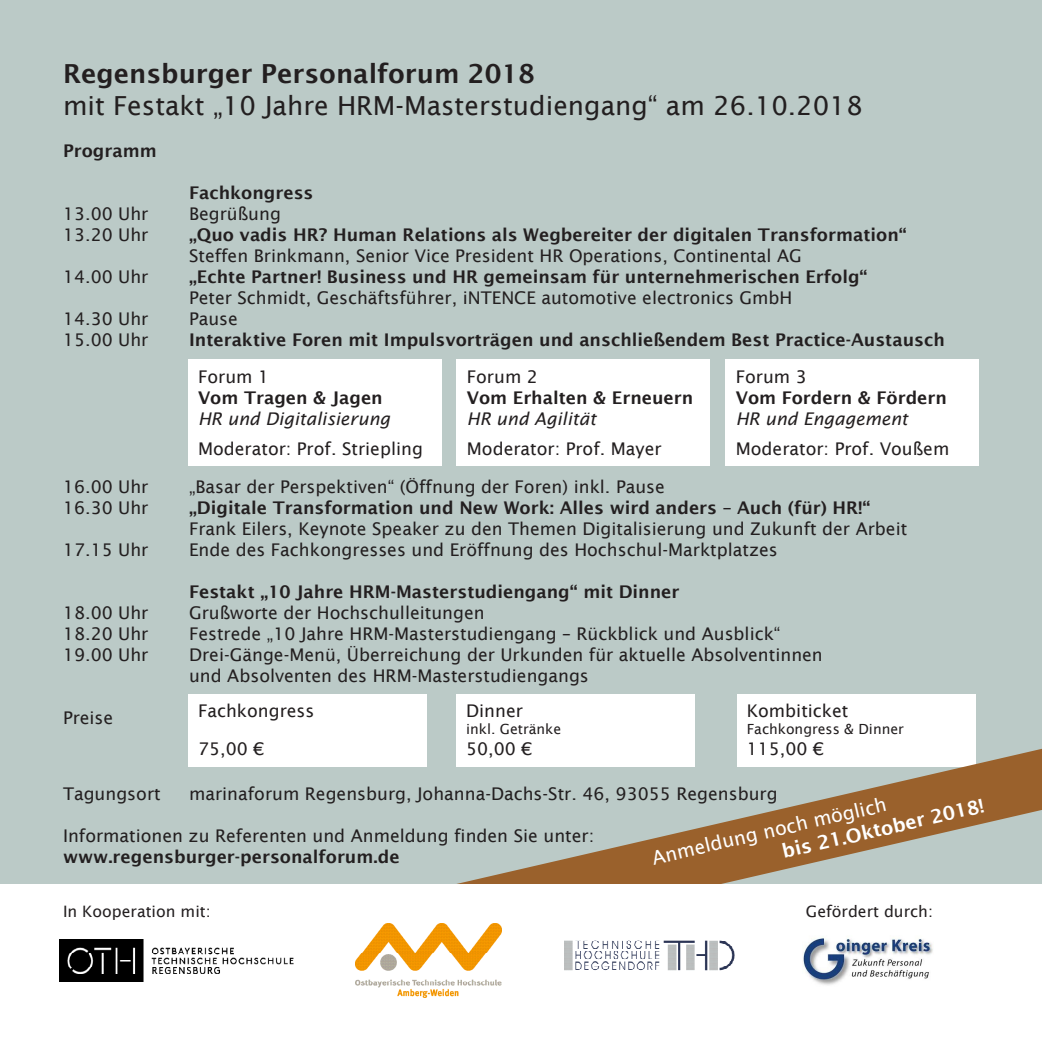
<style>
.page{position:relative;width:1042px;height:1042px;background:#bbcac7}
.page>*{position:absolute;margin:0;border:0;box-sizing:border-box;transform-origin:0 0}
.t1{font:26.25px "Lucida Sans";color:#231f20}
.t2{font:600 26.25px "Lucida Sans";color:#231f20}
.t3{font:19.25px/23.1px "Lucida Sans";color:#fff}
.t4{font:17.5px/21px "Lucida Sans";color:#231f20}
.t5{font:600 17.5px/21px "Lucida Sans";color:#231f20}
.t6{font:italic 17.5px "Lucida Sans";color:#231f20}
.t7{font:15.75px "Lucida Sans";color:#231f20}
.t8{font:14px "Lucida Sans";color:#231f20}
.s1{font-weight:400}
.s2{font-weight:600}
</style>
<div class="page">
<div style="left:188px;top:360px;width:253px;height:106px;background:#fff"></div>
<div style="left:188px;top:694px;width:238px;height:72px;background:#fff"></div>
<div style="left:457px;top:360px;width:253px;height:106px;background:#fff"></div>
<div style="left:456px;top:694px;width:238px;height:72px;background:#fff"></div>
<div style="left:726px;top:360px;width:253px;height:106px;background:#fff"></div>
<div style="left:737px;top:694px;width:238px;height:72px;background:#fff"></div>
<svg style="left:456px;top:749px;width:586px;height:135px"></svg>
<div style="left:0;top:884px;width:1042px;height:158px;background:#fff"></div>
<img style="left:60px;top:939px;width:234px;height:43px">
<img style="left:356px;top:923px;width:145px;height:74px">
<img style="left:564px;top:940px;width:171px;height:31px">
<img style="left:802px;top:938px;width:131px;height:47px">
<p class="t2" style="left:63px;top:59px;width:473px">Regensburger Personalforum 2018</p>
<p class="t1" style="left:63px;top:90px;width:801px">mit Festakt „10 Jahre HRM-Masterstudiengang“ am 26.10.2018</p>
<p class="t5" style="left:63px;top:140px;width:95px">Programm</p>
<p class="t5" style="left:189px;top:182px;width:126px">Fachkongress</p>
<p class="t4" style="left:63px;top:203px;width:87px">13.00 Uhr</p>
<p class="t4" style="left:189px;top:203px;width:93px">Begrüßung</p>
<p class="t4" style="left:63px;top:224px;width:87px">13.20 Uhr</p>
<p class="t5" style="left:189px;top:224px;width:719px">„Quo vadis HR? Human Relations als Wegbereiter der digitalen Transformation“<br><span class="s1">Steffen Brinkmann, Senior Vice President HR Operations, Continental AG</span></p>
<p class="t4" style="left:63px;top:266px;width:87px">14.00 Uhr</p>
<p class="t5" style="left:189px;top:266px;width:680px">„Echte Partner! Business und HR gemeinsam für unternehmerischen Erfolg“</p>
<p class="t4" style="left:189px;top:287px;width:605px">Peter Schmidt, Geschäftsführer, iNTENCE automotive electronics GmbH</p>
<p class="t4" style="left:63px;top:308px;width:87px">14.30 Uhr</p>
<p class="t4" style="left:189px;top:308px;width:50px">Pause</p>
<p class="t4" style="left:63px;top:329px;width:87px">15.00 Uhr</p>
<p class="t5" style="left:189px;top:329px;width:757px">Interaktive Foren mit Impulsvorträgen und anschließendem Best Practice-Austausch</p>
<p class="t4" style="left:198px;top:366px;width:73px">Forum 1</p>
<p class="t5" style="left:198px;top:387px;width:186px">Vom Tragen &amp; Jagen</p>
<p class="t6" style="left:198px;top:409px;width:194px">HR und Digitalisierung</p>
<p class="t4" style="left:198px;top:438px;width:226px">Moderator: Prof. Striepling</p>
<p class="t4" style="left:467px;top:366px;width:73px">Forum 2</p>
<p class="t5" style="left:467px;top:387px;width:228px">Vom Erhalten &amp; Erneuern</p>
<p class="t6" style="left:467px;top:409px;width:131px">HR und Agilität</p>
<p class="t4" style="left:467px;top:438px;width:196px">Moderator: Prof. Mayer</p>
<p class="t4" style="left:736px;top:366px;width:73px">Forum 3</p>
<p class="t5" style="left:736px;top:387px;width:213px">Vom Fordern &amp; Fördern</p>
<p class="t6" style="left:736px;top:409px;width:174px">HR und Engagement</p>
<p class="t4" style="left:736px;top:438px;width:215px">Moderator: Prof. Voußem</p>
<p class="t4" style="left:63px;top:476px;width:87px">16.00 Uhr</p>
<p class="t4" style="left:189px;top:476px;width:477px">„Basar der Perspektiven“ (Öffnung der Foren) inkl. Pause</p>
<p class="t4" style="left:63px;top:497px;width:87px">16.30 Uhr</p>
<p class="t4" style="left:189px;top:497px;width:720px"><span class="s2">„Digitale Transformation und New Work: Alles wird anders – Auch (für) HR!“<br></span>Frank Eilers, Keynote Speaker zu den Themen Digitalisierung und Zukunft der Arbeit</p>
<p class="t4" style="left:63px;top:539px;width:87px">17.15 Uhr</p>
<p class="t4" style="left:189px;top:539px;width:590px">Ende des Fachkongresses und Eröffnung des Hochschul-Marktplatzes</p>
<p class="t5" style="left:189px;top:581px;width:492px">Festakt „10 Jahre HRM-Masterstudiengang“ mit Dinner</p>
<p class="t4" style="left:63px;top:602px;width:87px">18.00 Uhr</p>
<p class="t4" style="left:189px;top:602px;width:297px">Grußworte der Hochschulleitungen</p>
<p class="t4" style="left:63px;top:623px;width:87px">18.20 Uhr</p>
<p class="t4" style="left:189px;top:623px;width:593px">Festrede „10 Jahre HRM-Masterstudiengang – Rückblick und Ausblick“</p>
<p class="t4" style="left:63px;top:644px;width:87px">19.00 Uhr</p>
<p class="t4" style="left:189px;top:644px;width:635px">Drei-Gänge-Menü, Überreichung der Urkunden für aktuelle Absolventinnen und Absolventen des HRM-Masterstudiengangs</p>
<p class="t4" style="left:63px;top:707px;width:52px">Preise</p>
<p class="t4" style="left:198px;top:692px;width:118px;line-height:37.8px">Fachkongress<br>75,00 €</p>
<p class="t4" style="left:747px;top:700px;width:103px">Kombiticket</p>
<p class="t8" style="left:747px;top:721px;width:159px">Fachkongress &amp; Dinner</p>
<p class="t4" style="left:747px;top:738px;width:79px">115,00 €</p>
<p class="t3" style="left:774px;top:818px;width:208px;text-indent:-128px;rotate:-13deg">Anmeldung noch möglich<br><span class="s2">bis 21.Oktober 2018!</span></p>
<p class="t4" style="left:466px;top:700px;width:58px">Dinner</p>
<p class="t8" style="left:466px;top:721px;width:97px">inkl. Getränke</p>
<p class="t4" style="left:466px;top:738px;width:68px">50,00 €</p>
<p class="t4" style="left:63px;top:783px;width:99px">Tagungsort</p>
<p class="t4" style="left:189px;top:783px;width:590px">marinaforum Regensburg, Johanna-Dachs-Str. 46, 93055 Regensburg</p>
<p class="t4" style="left:63px;top:825px;width:533px">Informationen zu Referenten und Anmeldung finden Sie unter:</p>
<p class="t5" style="left:63px;top:846px;width:338px">www.regensburger-personalforum.de</p>
<p class="t7" style="left:63px;top:902px;width:149px">In Kooperation mit:</p>
<p class="t7" style="left:806px;top:902px;width:129px">Gefördert durch:</p>
</div>
